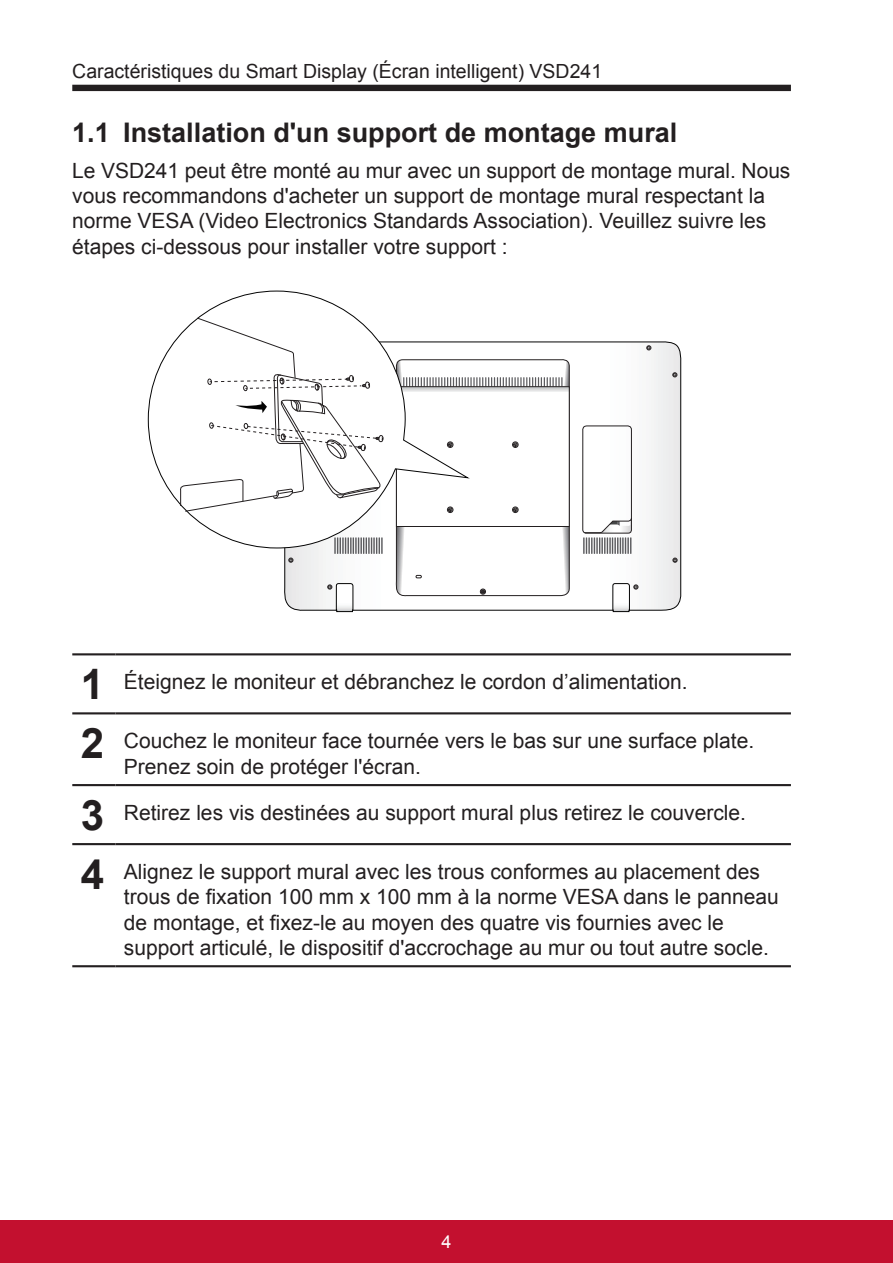
<style>
.page{position:relative;width:893px;height:1263px;background:#fff}
.page>*{position:absolute;margin:0;border:0;box-sizing:border-box;transform-origin:0 0}
.t1{font:700 27px "Arial";color:#231f20}
.t2{font:21px/25.2px "Arial";color:#231f20}
.t3{font:19.5px "Arial";color:#231f20}
.t4{font:18px "Arial";color:#fff}
.s1{font-weight:700;font-size:42px}
</style>
<div class="page">
<div style="left:72px;top:85px;width:719px;height:6px;background:#231f20"></div>
<div style="left:0;top:1220px;width:893px;height:43px;background:#c3102f"></div>
<svg style="left:284px;top:341px;width:398px;height:270px"></svg>
<svg style="left:334px;top:549px;width:49px;height:5px"></svg>
<svg style="left:395px;top:359px;width:175px;height:237px"></svg>
<svg style="left:289px;top:558px;width:4px;height:4px"></svg>
<svg style="left:647px;top:346px;width:4px;height:4px"></svg>
<svg style="left:673px;top:373px;width:4px;height:4px"></svg>
<svg style="left:673px;top:558px;width:4px;height:4px"></svg>
<svg style="left:582px;top:425px;width:50px;height:129px"></svg>
<svg style="left:328px;top:583px;width:25px;height:29px"></svg>
<svg style="left:612px;top:583px;width:26px;height:29px"></svg>
<svg style="left:147px;top:290px;width:324px;height:259px"></svg>
<svg style="left:179px;top:317px;width:204px;height:195px"></svg>
<hr style="left:72px;top:653px;width:43px;height:2px;background:#231f20">
<hr style="left:115px;top:653px;width:676px;height:2px;background:#231f20">
<hr style="left:72px;top:712px;width:43px;height:2px;background:#231f20">
<hr style="left:115px;top:712px;width:676px;height:2px;background:#231f20">
<hr style="left:72px;top:784px;width:43px;height:2px;background:#231f20">
<hr style="left:115px;top:784px;width:676px;height:2px;background:#231f20">
<hr style="left:72px;top:843px;width:43px;height:2px;background:#231f20">
<hr style="left:115px;top:843px;width:676px;height:2px;background:#231f20">
<hr style="left:72px;top:965px;width:43px;height:2px;background:#231f20">
<hr style="left:115px;top:965px;width:676px;height:2px;background:#231f20">
<p class="t3" style="left:72px;top:58px;width:531px">Caractéristiques du Smart Display (Écran intelligent) VSD241</p>
<p class="t1" style="left:72px;top:115px;width:607px">1.1 Installation d'un support de montage mural</p>
<p class="t2" style="left:72px;top:158px;width:720px">Le VSD241 peut être monté au mur avec un support de montage mural. Nous vous recommandons d'acheter un support de montage mural respectant la norme VESA (Video Electronics Standards Association). Veuillez suivre les étapes ci-dessous pour installer votre support :</p>
<p class="t2" style="left:81px;top:670px;width:608px"><span class="s1">1</span> Éteignez le moniteur et débranchez le cordon d’alimentation.</p>
<p class="t2" style="left:124px;top:729px;width:632px;text-indent:-43px"><span class="s1">2</span> Couchez le moniteur face tournée vers le bas sur une surface plate.<br>Prenez soin de protéger l'écran.</p>
<p class="t2" style="left:81px;top:800px;width:667px"><span class="s1">3</span> Retirez les vis destinées au support mural plus retirez le couvercle.</p>
<p class="t2" style="left:124px;top:859px;width:656px;text-indent:-43px"><span class="s1">4</span> Alignez le support mural avec les trous conformes au placement des trous de fixation 100 mm x 100 mm à la norme VESA dans le panneau de montage, et fixez-le au moyen des quatre vis fournies avec le support articulé, le dispositif d'accrochage au mur ou tout autre socle.</p>
<p class="t4" style="left:441px;top:1230px;width:12px">4</p>
</div>
